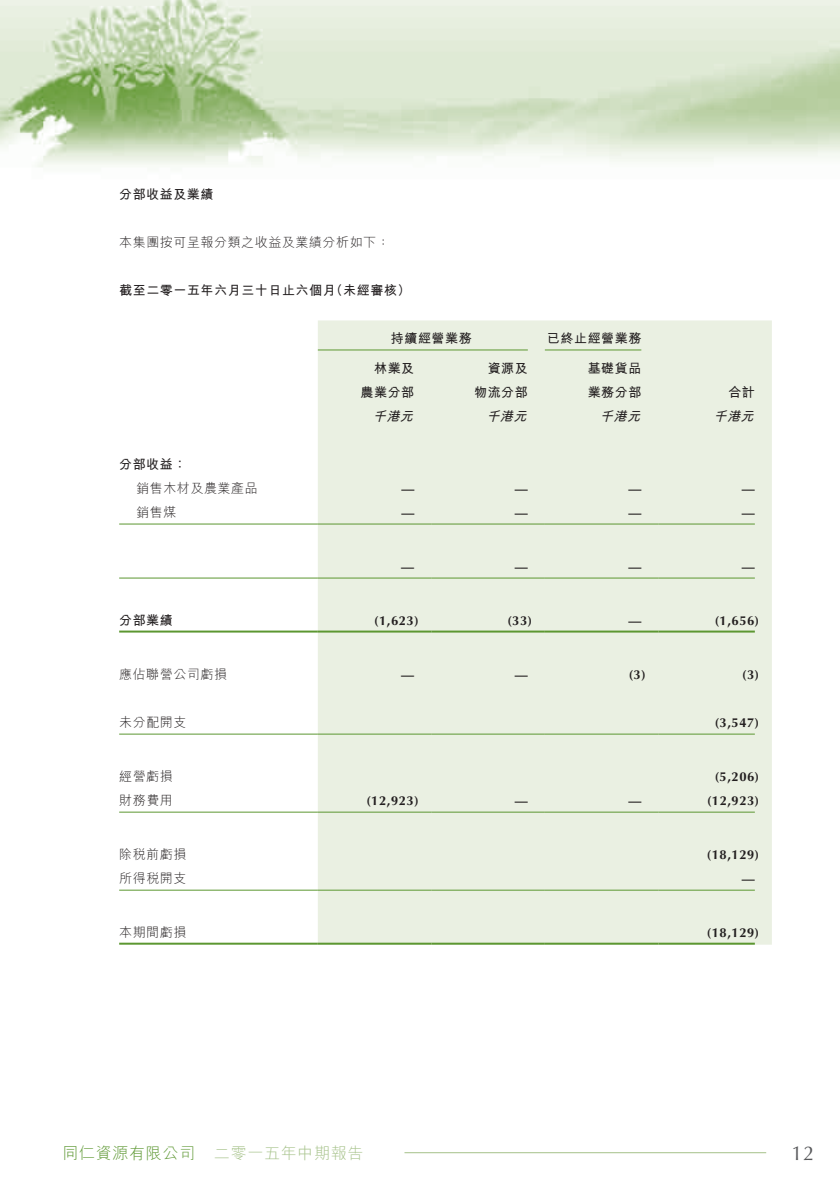
<style>
.page{position:relative;width:840px;height:1191px;background:#fff}
.page>*{position:absolute;margin:0;border:0;box-sizing:border-box;transform-origin:0 0}
.t1{font:20px "Optima";color:#57585a}
.t2{font:300 16px "M Hei HK";letter-spacing:.04em;color:#a6c28a}
.t3{font:300 16px "M Hei HK";letter-spacing:.04em;color:#5c9731}
.t4{font:700 13px "Optima";letter-spacing:.04em;color:#231f20}
.t5{font:700 13px/24px "M Hei HK";letter-spacing:.04em;color:#231f20;text-align:right}
.t6{font:300 13px "M Hei HK";letter-spacing:.04em;color:#231f20}
.t7{font:italic 700 13px "M Hei HK";color:#231f20}
</style>
<div class="page">
<img style="left:0;top:0;width:839px;height:1154px">
<hr style="left:404px;top:1152px;width:361px;height:1px;background:#a6c28a">
<div style="left:317px;top:320px;width:454px;height:624px;background:#eaf0e2"></div>
<hr style="left:317px;top:349px;width:210px;height:1px;background:#5c9731">
<hr style="left:544px;top:349px;width:97px;height:1px;background:#5c9731">
<hr style="left:119px;top:523px;width:198px;height:1px;background:#5c9731">
<hr style="left:317px;top:523px;width:114px;height:1px;background:#5c9731">
<hr style="left:431px;top:523px;width:113px;height:1px;background:#5c9731">
<hr style="left:544px;top:523px;width:114px;height:1px;background:#5c9731">
<hr style="left:658px;top:523px;width:96px;height:1px;background:#5c9731">
<hr style="left:119px;top:577px;width:198px;height:1px;background:#5c9731">
<hr style="left:317px;top:577px;width:114px;height:1px;background:#5c9731">
<hr style="left:431px;top:577px;width:113px;height:1px;background:#5c9731">
<hr style="left:544px;top:577px;width:114px;height:1px;background:#5c9731">
<hr style="left:658px;top:577px;width:96px;height:1px;background:#5c9731">
<hr style="left:119px;top:630px;width:198px;height:2px;background:#5c9731">
<hr style="left:317px;top:630px;width:114px;height:2px;background:#5c9731">
<hr style="left:431px;top:630px;width:113px;height:2px;background:#5c9731">
<hr style="left:544px;top:630px;width:114px;height:2px;background:#5c9731">
<hr style="left:658px;top:630px;width:96px;height:2px;background:#5c9731">
<hr style="left:119px;top:733px;width:198px;height:1px;background:#5c9731">
<hr style="left:317px;top:733px;width:114px;height:1px;background:#5c9731">
<hr style="left:431px;top:733px;width:113px;height:1px;background:#5c9731">
<hr style="left:544px;top:733px;width:114px;height:1px;background:#5c9731">
<hr style="left:658px;top:733px;width:96px;height:1px;background:#5c9731">
<hr style="left:119px;top:811px;width:198px;height:1px;background:#5c9731">
<hr style="left:317px;top:811px;width:114px;height:1px;background:#5c9731">
<hr style="left:431px;top:811px;width:113px;height:1px;background:#5c9731">
<hr style="left:544px;top:811px;width:114px;height:1px;background:#5c9731">
<hr style="left:658px;top:811px;width:96px;height:1px;background:#5c9731">
<hr style="left:119px;top:889px;width:198px;height:1px;background:#5c9731">
<hr style="left:317px;top:889px;width:114px;height:1px;background:#5c9731">
<hr style="left:431px;top:889px;width:113px;height:1px;background:#5c9731">
<hr style="left:544px;top:889px;width:114px;height:1px;background:#5c9731">
<hr style="left:658px;top:889px;width:96px;height:1px;background:#5c9731">
<hr style="left:119px;top:942px;width:198px;height:2px;background:#5c9731">
<hr style="left:317px;top:942px;width:114px;height:2px;background:#5c9731">
<hr style="left:431px;top:942px;width:113px;height:2px;background:#5c9731">
<hr style="left:544px;top:942px;width:114px;height:2px;background:#5c9731">
<hr style="left:658px;top:942px;width:96px;height:2px;background:#5c9731">
<p class="t5" style="left:119px;top:181px;width:96px">分部收益及業績</p>
<p class="t6" style="left:119px;top:233px;width:272px">本集團按可呈報分類之收益及業績分析如下：</p>
<p class="t5" style="left:329px;top:277px;width:82px">（未經審核(</p>
<p class="t5" style="left:119px;top:277px;width:218px">截至二零一五年六月三十日止六個月</p>
<p class="t5" style="left:391px;top:325px;width:82px">持續經營業務</p>
<p class="t5" style="left:360px;top:355px;width:55px">林業及農業分部</p>
<p class="t5" style="left:474px;top:355px;width:55px">資源及物流分部</p>
<p class="t5" style="left:587px;top:355px;width:55px">基礎貨品</p>
<p class="t5" style="left:546px;top:325px;width:96px">已終止經營業務</p>
<p class="t5" style="left:587px;top:379px;width:55px">業務分部</p>
<p class="t5" style="left:728px;top:379px;width:28px">合計</p>
<p class="t7" style="left:372px;top:406px;width:46px">千港元</p>
<p class="t7" style="left:486px;top:406px;width:46px">千港元</p>
<p class="t7" style="left:599px;top:406px;width:46px">千港元</p>
<p class="t7" style="left:713px;top:406px;width:46px">千港元</p>
<p class="t5" style="left:119px;top:451px;width:69px">分部收益：</p>
<p class="t6" style="left:136px;top:479px;width:123px">銷售木材及農業產品</p>
<p class="t4" style="left:401px;top:481px;width:14px">—</p>
<p class="t4" style="left:514px;top:481px;width:14px">—</p>
<p class="t4" style="left:628px;top:481px;width:14px">—</p>
<p class="t4" style="left:741px;top:481px;width:14px">—</p>
<p class="t6" style="left:136px;top:503px;width:42px">銷售煤</p>
<p class="t4" style="left:401px;top:505px;width:14px">—</p>
<p class="t4" style="left:514px;top:505px;width:14px">—</p>
<p class="t4" style="left:628px;top:505px;width:14px">—</p>
<p class="t4" style="left:741px;top:505px;width:14px">—</p>
<p class="t4" style="left:401px;top:559px;width:14px">—</p>
<p class="t4" style="left:514px;top:559px;width:14px">—</p>
<p class="t4" style="left:628px;top:559px;width:14px">—</p>
<p class="t4" style="left:741px;top:559px;width:14px">—</p>
<p class="t5" style="left:119px;top:607px;width:55px">分部業績</p>
<p class="t4" style="left:374px;top:613px;width:46px">)1,623(</p>
<p class="t4" style="left:507px;top:613px;width:26px">)33(</p>
<p class="t4" style="left:628px;top:613px;width:14px">—</p>
<p class="t4" style="left:714px;top:613px;width:46px">)1,656(</p>
<p class="t6" style="left:119px;top:665px;width:109px">應佔聯營公司虧損</p>
<p class="t4" style="left:401px;top:667px;width:14px">—</p>
<p class="t4" style="left:514px;top:667px;width:14px">—</p>
<p class="t4" style="left:628px;top:667px;width:18px">(3)</p>
<p class="t4" style="left:741px;top:667px;width:18px">(3)</p>
<p class="t6" style="left:119px;top:713px;width:69px">未分配開支</p>
<p class="t4" style="left:714px;top:715px;width:46px">)3,547(</p>
<p class="t6" style="left:119px;top:767px;width:55px">經營虧損</p>
<p class="t4" style="left:714px;top:769px;width:46px">)5,206(</p>
<p class="t6" style="left:119px;top:791px;width:55px">財務費用</p>
<p class="t4" style="left:366px;top:793px;width:54px">)12,923(</p>
<p class="t4" style="left:514px;top:793px;width:14px">—</p>
<p class="t4" style="left:628px;top:793px;width:14px">—</p>
<p class="t4" style="left:706px;top:793px;width:54px">)12,923(</p>
<p class="t6" style="left:119px;top:845px;width:69px">除稅前虧損</p>
<p class="t4" style="left:706px;top:847px;width:54px">)18,129(</p>
<p class="t6" style="left:119px;top:869px;width:69px">所得稅開支</p>
<p class="t4" style="left:741px;top:871px;width:14px">—</p>
<p class="t6" style="left:119px;top:923px;width:69px">本期間虧損</p>
<p class="t4" style="left:706px;top:925px;width:54px">)18,129(</p>
<p class="t3" style="left:62px;top:1141px;width:134px">同仁資源有限公司</p>
<p class="t2" style="left:214px;top:1141px;width:151px">二零一五年中期報告</p>
<h1 class="t1" style="left:791px;top:1141px;width:25px">12</h1>
</div>
